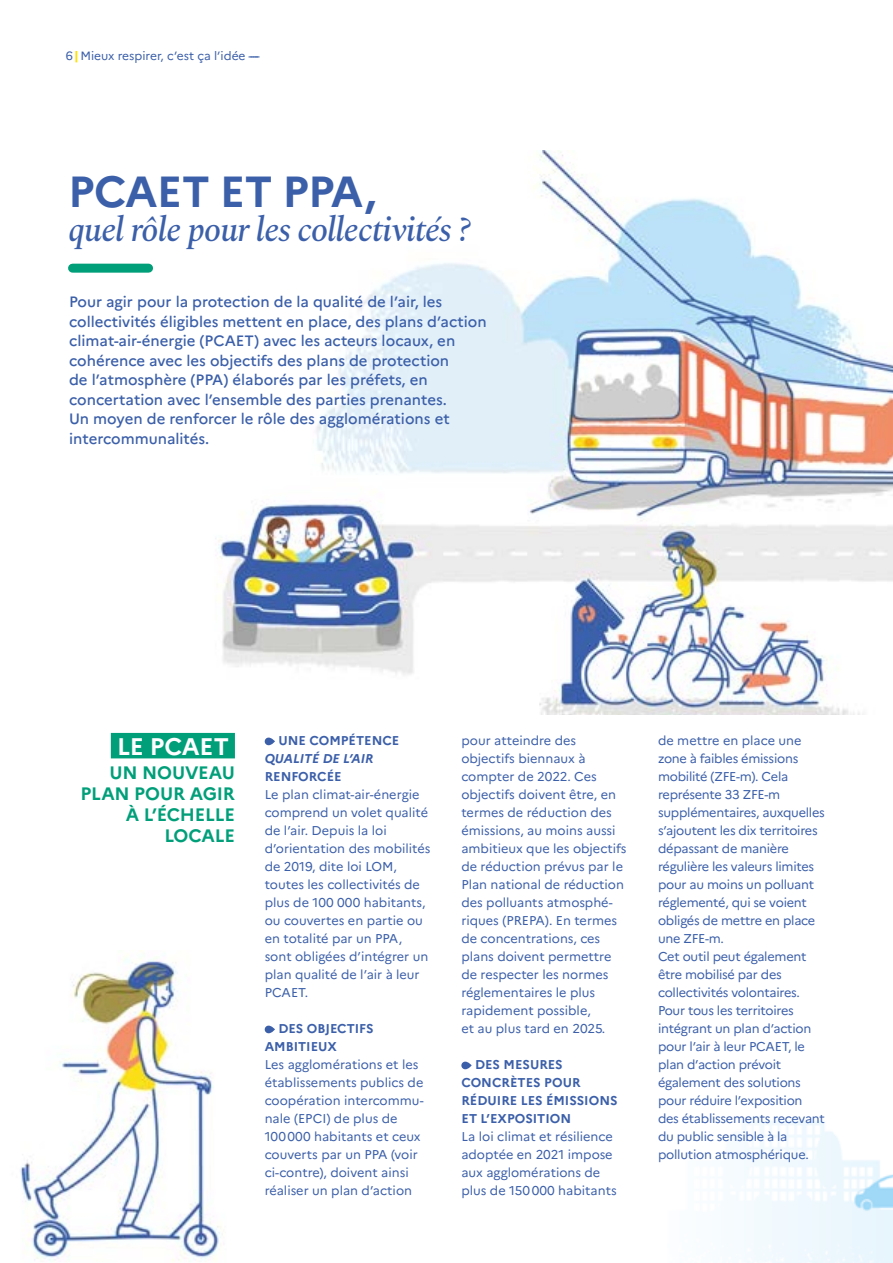
<style>
.page{position:relative;width:893px;height:1263px;background:#fff}
.page>*{position:absolute;margin:0;border:0;box-sizing:border-box;transform-origin:0 0}
.t1{font:700 43.5px "Marianne";letter-spacing:-.02em;color:#3b5fa9}
.t2{font:italic 500 34.5px "Spectral";letter-spacing:-.03em;color:#3b5fa9}
.t3{font:700 24px "Marianne";letter-spacing:-.01em;color:#fff}
.t4{font:700 18px/21px "Marianne";letter-spacing:-.01em;color:#009f79;text-align:right}
.t5{font:500 15px/19.5px "Marianne";color:#3b5fa9}
.t6{font:12.75px/18px "Marianne";letter-spacing:-.005em;color:#3b5fa9}
.t7{font:700 12.75px/18px "Marianne";color:#3b5fa9}
.t8{font:12px "Marianne";color:#3b5fa9}
.s1{font-weight:800;color:#ffe000}
.s2{color:#009f79}
.s3{font-style:italic}
</style>
<div class="page">
<img style="left:735px;top:1121px;width:158px;height:142px">
<img style="left:143px;top:151px;width:750px;height:563px">
<svg style="left:265px;top:737px;width:10px;height:8px"></svg>
<svg style="left:265px;top:1025px;width:10px;height:8px"></svg>
<svg style="left:461px;top:1061px;width:11px;height:8px"></svg>
<div style="left:111px;top:733px;width:124px;height:25px;background:#009f79"></div>
<div style="left:73px;top:264px;width:76px;height:9px;background:#009f79"></div>
<img style="left:20px;top:951px;width:203px;height:311px">
<p class="t8" style="left:66px;top:48px;width:196px">6 <span class="s1">|</span> Mieux respirer, c’est ça l’idée -----</p>
<h2 class="t1" style="left:68px;top:165px;width:310px">PCAET ET PPA,</h2>
<h2 class="t2" style="left:68px;top:205px;width:405px">quel rôle pour les collectivités ?</h2>
<p class="t5" style="left:69px;top:292px;width:419px">Pour agir pour la protection de la qualité de l’air, les collectivités éligibles mettent en place, des plans d’action climat-air-énergie (PCAET) avec les acteurs locaux, en cohérence avec les objectifs des plans de protection<br>de l’atmosphère (PPA) élaborés par les préfets, en concertation avec l’ensemble des parties prenantes.<br>Un moyen de renforcer le rôle des agglomérations et intercommunalités.</p>
<h3 class="t3" style="left:117px;top:731px;width:119px">LE PCAET<span class="s2">I</span></h3>
<h3 class="t4" style="left:80px;top:762px;width:156px">UN NOUVEAU<br>PLAN POUR AGIR<br>À L’ÉCHELLE<br>LOCALE</h3>
<h4 class="t7" style="left:265px;top:732px;width:136px;text-indent:14px">UNE COMPÉTENCE<br><span class="s3">QUALITÉ DE L’AIR<br></span>RENFORCÉE</h4>
<p class="t6" style="left:265px;top:786px;width:167px">Le plan climat-air-énergie comprend un volet qualité de l’air. Depuis la loi d’orientation des mobilités de 2019, dite loi LOM, toutes les collectivités de plus de 100 000 habitants, ou couvertes en partie ou en totalité par un PPA, sont obligées d’intégrer un plan qualité de l’air à leur<br>PCAET.</p>
<h4 class="t7" style="left:265px;top:1020px;width:110px;text-indent:14px">DES OBJECTIFS<br>AMBITIEUX</h4>
<p class="t6" style="left:265px;top:1056px;width:160px">Les agglomérations et les établissements publics de coopération intercommu&shy;nale (EPCI) de plus de<br>100 000 habitants et ceux couverts par un PPA (voir ci-contre), doivent ainsi réaliser un plan d’action</p>
<p class="t6" style="left:461px;top:732px;width:167px">pour atteindre des objectifs biennaux à compter de 2022. Ces objectifs doivent être, en termes de réduction des émissions, au moins aussi ambitieux que les objectifs de réduction prévus par le<br>Plan national de réduction des polluants atmosphé&shy;riques (PREPA). En termes de concentrations, ces plans doivent permettre de respecter les normes réglementaires le plus rapidement possible,<br>et au plus tard en 2025.</p>
<h4 class="t7" style="left:461px;top:1056px;width:158px;text-indent:14px">DES MESURES<br>CONCRÈTES POUR<br>RÉDUIRE LES ÉMISSIONS<br>ET L’EXPOSITION</h4>
<p class="t6" style="left:461px;top:1128px;width:157px">La loi climat et résilience adoptée en 2021 impose aux agglomérations de plus de 150 000 habitants</p>
<p class="t6" style="left:658px;top:732px;width:168px">de mettre en place une zone à faibles émissions mobilité (ZFE-m). Cela représente 33 ZFE-m supplémentaires, auxquelles s’ajoutent les dix territoires dépassant de manière régulière les valeurs limites pour au moins un polluant réglementé, qui se voient obligés de mettre en place une ZFE-m.</p>
<p class="t6" style="left:658px;top:948px;width:168px">Cet outil peut également être mobilisé par des collectivités volontaires.<br>Pour tous les territoires intégrant un plan d’action pour l’air à leur PCAET, le plan d’action prévoit également des solutions pour réduire l’exposition des établissements recevant du public sensible à la pollution atmosphérique.</p>
</div>
